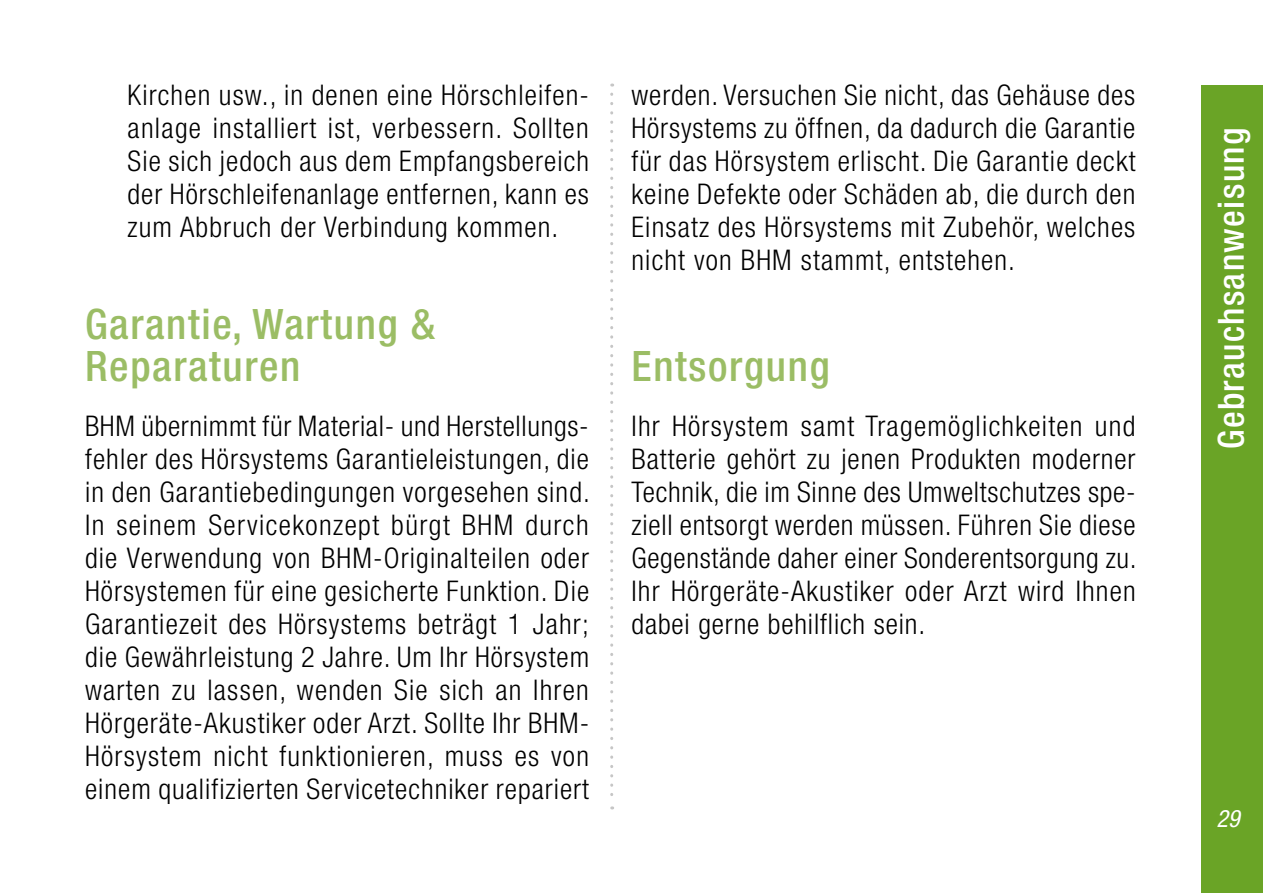
<style>
.page{position:relative;width:1263px;height:893px;background:#fff}
.page>*{position:absolute;margin:0;border:0;box-sizing:border-box;transform-origin:0 0}
.t1{font:500 condensed 42px/42px "Helvetica Neue LT Pro";letter-spacing:.04em;color:#9bbd65}
.t2{font:500 condensed 36px "Helvetica Neue LT Pro";letter-spacing:.04em;color:#fff}
.t3{font:300 condensed 28.5px/33px "Helvetica Neue LT Pro";letter-spacing:.04em;color:#000;text-align:justify}
.t4{font:italic condensed 24px "Helvetica Neue LT Pro";color:#fff}
</style>
<div class="page">
<div style="left:1201px;top:85px;width:62px;height:808px;background:#6aa426"></div>
<svg style="left:610px;top:94px;width:3px;height:715px"></svg>
<p class="t3" style="left:128px;top:79px;width:463px">Kirchen usw., in denen eine Hörschleifen&shy;anlage installiert ist, verbessern. Sollten Sie sich jedoch aus dem Empfangsbereich der Hörschleifenanlage entfernen, kann es zum Abbruch der Verbindung kommen.</p>
<h1 class="t1" style="left:85px;top:303px;width:352px">Garantie, Wartung &amp;<br>Reparaturen</h1>
<p class="t3" style="left:85px;top:409px;width:506px">BHM übernimmt für Material- und Herstellungs&shy;fehler des Hörsystems Garantieleistungen, die in den Garantiebedingungen vorgesehen sind.<br>In seinem Servicekonzept bürgt BHM durch die Verwendung von BHM-Originalteilen oder Hörsystemen für eine gesicherte Funktion. Die Garantiezeit des Hörsystems beträgt 1 Jahr; die Gewährleistung 2 Jahre. Um Ihr Hörsystem warten zu lassen, wenden Sie sich an Ihren Hörgeräte-Akustiker oder Arzt. Sollte Ihr BHM-Hörsystem nicht funktionieren, muss es von einem qualifizierten Servicetechniker repariert</p>
<p class="t3" style="left:631px;top:79px;width:506px">werden. Versuchen Sie nicht, das Gehäuse des Hörsystems zu öffnen, da dadurch die Garantie für das Hörsystem erlischt. Die Garantie deckt keine Defekte oder Schäden ab, die durch den Einsatz des Hörsystems mit Zubehör, welches nicht von BHM stammt, entstehen.</p>
<h1 class="t1" style="left:631px;top:345px;width:200px">Entsorgung</h1>
<p class="t3" style="left:631px;top:409px;width:506px">Ihr Hörsystem samt Tragemöglichkeiten und Batterie gehört zu jenen Produkten moderner Technik, die im Sinne des Umweltschutzes spe&shy;ziell entsorgt werden müssen. Führen Sie diese Gegenstände daher einer Sonderentsorgung zu.<br>Ihr Hörgeräte-Akustiker oder Arzt wird Ihnen dabei gerne behilflich sein.</p>
<p class="t2" style="left:1210px;top:449px;width:323px;rotate:-90deg">Gebrauchsanweisung</p>
<p class="t4" style="left:1216px;top:804px;width:25px">29</p>
</div>
